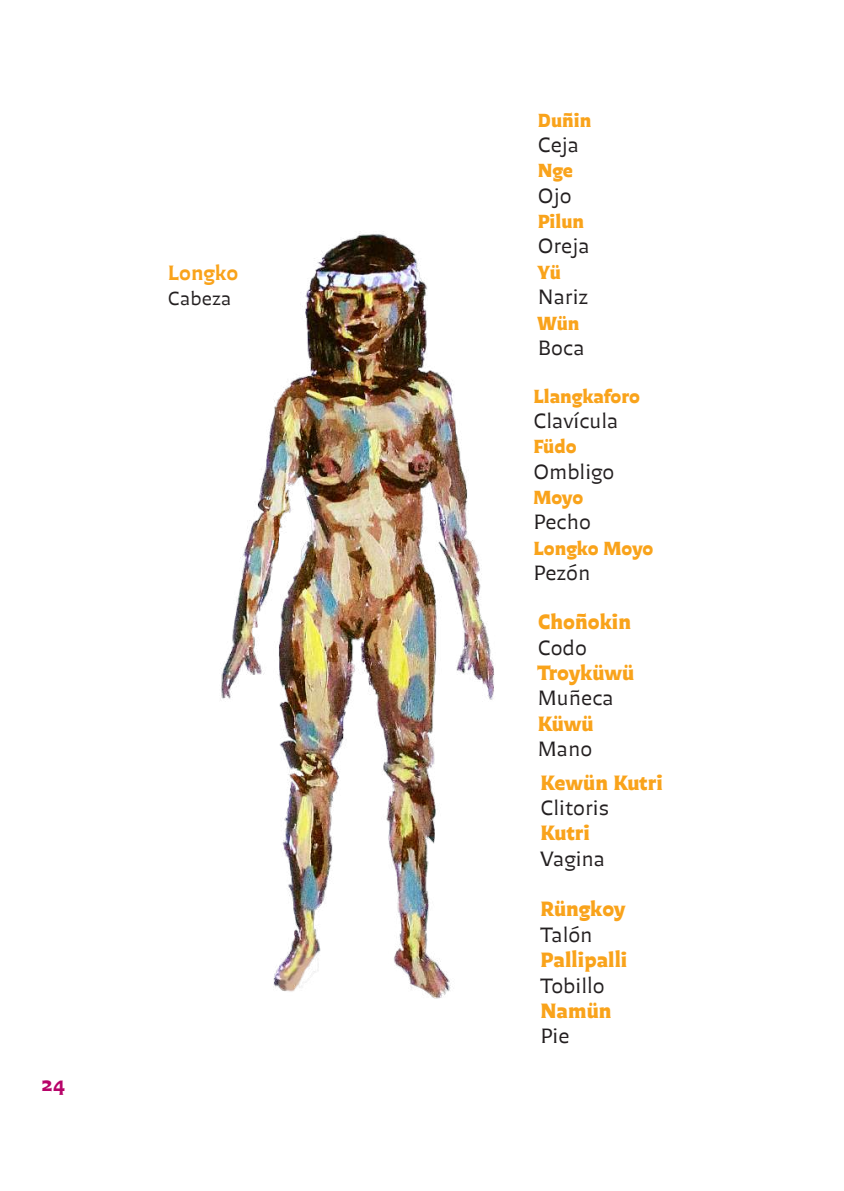
<style>
.page{position:relative;width:844px;height:1191px;background:#fff}
.page>*{position:absolute;margin:0;border:0;box-sizing:border-box;transform-origin:0 0}
.t1{font:21px "Chercan Gris";color:#231f20}
.t2{font:21px "Chercan Super Negra";color:#f9a31b}
.t3{font:21px "Chercan Negra";color:#f9a31b}
.t4{font:21px "Chercan Negra";color:#b70369}
.t5{font:19.25px "Chercan Super Negra";color:#f9a31b}
.t6{font:19.25px "Chercan Gris";color:#231f20}
</style>
<div class="page">
<img style="left:221px;top:231px;width:273px;height:768px">
<p class="t3" style="left:168px;top:256px;width:72px">Longko</p>
<p class="t6" style="left:168px;top:284px;width:65px">Cabeza</p>
<p class="t4" style="left:41px;top:1067px;width:25px">24</p>
<p class="t5" style="left:537px;top:104px;width:55px">Duñin</p>
<p class="t1" style="left:537px;top:129px;width:43px">Ceja</p>
<p class="t5" style="left:537px;top:155px;width:37px">Nge</p>
<p class="t1" style="left:537px;top:180px;width:35px">Ojo</p>
<p class="t5" style="left:537px;top:206px;width:48px">Pilun</p>
<p class="t1" style="left:537px;top:231px;width:53px">Oreja</p>
<p class="t5" style="left:537px;top:256px;width:25px">Yü</p>
<p class="t1" style="left:537px;top:281px;width:52px">Nariz</p>
<p class="t5" style="left:537px;top:307px;width:43px">Wün</p>
<p class="t1" style="left:537px;top:332px;width:48px">Boca</p>
<p class="t5" style="left:533px;top:380px;width:108px">Llangkaforo</p>
<p class="t1" style="left:533px;top:405px;width:87px">Clavícula</p>
<p class="t5" style="left:533px;top:431px;width:45px">Füdo</p>
<p class="t1" style="left:533px;top:456px;width:82px">Ombligo</p>
<p class="t5" style="left:533px;top:481px;width:51px">Moyo</p>
<p class="t1" style="left:533px;top:507px;width:59px">Pecho</p>
<p class="t5" style="left:533px;top:532px;width:122px">Longko Moyo</p>
<p class="t1" style="left:533px;top:557px;width:59px">Pezón</p>
<p class="t2" style="left:537px;top:605px;width:95px">Choñokin</p>
<p class="t1" style="left:537px;top:632px;width:51px">Codo</p>
<p class="t2" style="left:537px;top:655px;width:98px">Troyküwü</p>
<p class="t1" style="left:537px;top:682px;width:78px">Muñeca</p>
<p class="t2" style="left:537px;top:706px;width:58px">Küwü</p>
<p class="t1" style="left:537px;top:733px;width:56px">Mano</p>
<p class="t2" style="left:540px;top:765px;width:124px">Kewün Kutri</p>
<p class="t1" style="left:540px;top:792px;width:70px">Clitoris</p>
<p class="t2" style="left:540px;top:816px;width:51px">Kutri</p>
<p class="t1" style="left:540px;top:843px;width:66px">Vagina</p>
<p class="t2" style="left:540px;top:892px;width:86px">Rüngkoy</p>
<p class="t1" style="left:540px;top:919px;width:54px">Talón</p>
<p class="t2" style="left:540px;top:942px;width:88px">Pallipalli</p>
<p class="t1" style="left:540px;top:970px;width:66px">Tobillo</p>
<p class="t2" style="left:540px;top:993px;width:73px">Namün</p>
<p class="t1" style="left:540px;top:1020px;width:31px">Pie</p>
</div>
